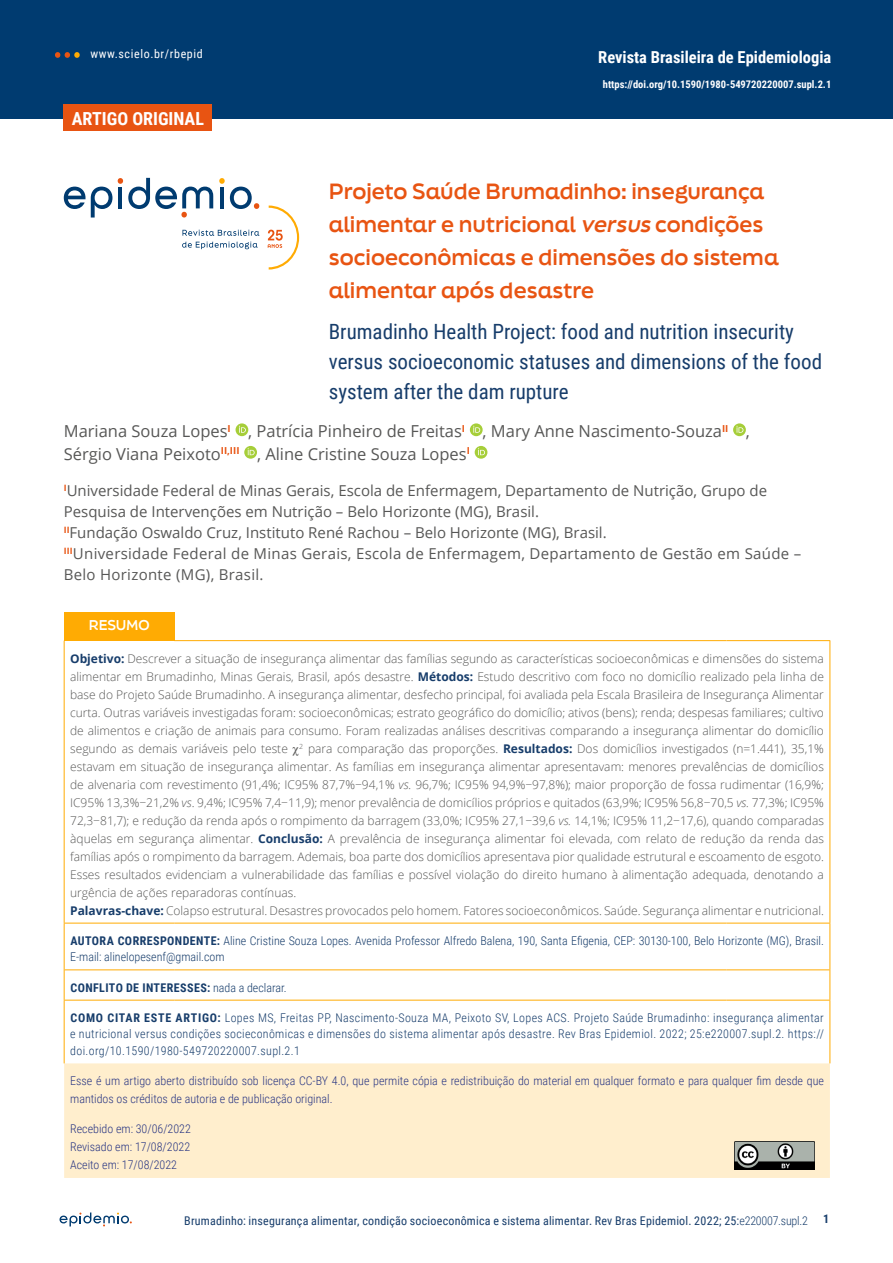
<style>
.page{position:relative;width:893px;height:1263px;background:#fff}
.page>*{position:absolute;margin:0;border:0;box-sizing:border-box;transform-origin:0 0}
.t1{font:700 21px/33px "Final Six";color:#e85412}
.t2{font:21px/30px "Roboto Condensed";color:#173d6b}
.t3{font:700 18px "Roboto Condensed";color:#fff}
.t4{font:16.5px/22.5px "Open Sans";color:#575756}
.t5{font:700 16.5px "Roboto Condensed";color:#fff}
.t6{font:15px/21px "Open Sans";color:#575756}
.t7{font:700 13.5px "Final Six";letter-spacing:-.01em;color:#fff}
.t8{font:300 12px/18px "Open Sans";color:#575756}
.t9{font:300 12px/16.5px "Roboto Condensed";color:#173d6b}
.t10{font:300 12px/18px "Roboto Condensed";color:#283583}
.t11{font:12px "Roboto Condensed";letter-spacing:.015em;color:#173d6b}
.t12{font:700 12px "Roboto Condensed";letter-spacing:.035em;color:#173d6b}
.t13{font:12px "Roboto Condensed";letter-spacing:.05em;color:#fff}
.t14{font:700 10.5px "Roboto Condensed";color:#fff}
.s1{font-style:italic}
.s2{font-weight:700;color:#173d6b}
.s3{font-weight:700}
.s4{font-weight:300}
</style>
<div class="page">
<svg style="left:60px;top:1212px;width:72px;height:14px"></svg>
<div style="left:0;top:0;width:893px;height:118px;background:#003b70"></div>
<svg style="left:55px;top:52px;width:25px;height:6px"></svg>
<div style="left:236px;top:423px;width:12px;height:13px;background:#a6ce39;border-radius:50%"></div>
<svg style="left:239px;top:426px;width:7px;height:7px"></svg>
<svg style="left:470px;top:423px;width:13px;height:13px"></svg>
<svg style="left:473px;top:426px;width:7px;height:7px"></svg>
<svg style="left:733px;top:423px;width:13px;height:13px"></svg>
<svg style="left:736px;top:426px;width:7px;height:7px"></svg>
<svg style="left:244px;top:446px;width:13px;height:13px"></svg>
<svg style="left:248px;top:448px;width:7px;height:7px"></svg>
<svg style="left:475px;top:446px;width:12px;height:13px"></svg>
<svg style="left:478px;top:448px;width:7px;height:7px"></svg>
<svg style="left:64px;top:187px;width:48px;height:30px"></svg>
<svg style="left:118px;top:178px;width:95px;height:39px"></svg>
<svg style="left:219px;top:178px;width:40px;height:31px"></svg>
<svg style="left:182px;top:230px;width:77px;height:6px"></svg>
<svg style="left:182px;top:242px;width:76px;height:7px"></svg>
<svg style="left:268px;top:206px;width:31px;height:64px"></svg>
<div style="left:64px;top:105px;width:148px;height:26px;background:#e85412"></div>
<div style="left:64px;top:612px;width:110px;height:29px;background:#ffab03"></div>
<div style="left:64px;top:1063px;width:766px;height:115px;background:#ffeecd"></div>
<hr style="left:64px;top:641px;width:1px;height:282px;background:#ffab03">
<hr style="left:174px;top:640px;width:552px;height:1px;background:#ffab03">
<hr style="left:726px;top:640px;width:104px;height:1px;background:#ffab03">
<hr style="left:829px;top:641px;width:1px;height:282px;background:#ffab03">
<hr style="left:64px;top:923px;width:1px;height:47px;background:#ffab03">
<hr style="left:64px;top:970px;width:1px;height:30px;background:#ffab03">
<hr style="left:64px;top:923px;width:110px;height:1px;background:#ffab03">
<hr style="left:174px;top:923px;width:552px;height:1px;background:#ffab03">
<hr style="left:726px;top:923px;width:104px;height:1px;background:#ffab03">
<hr style="left:829px;top:923px;width:1px;height:47px;background:#ffab03">
<hr style="left:829px;top:970px;width:1px;height:30px;background:#ffab03">
<hr style="left:65px;top:969px;width:109px;height:1px;background:#ffab03">
<hr style="left:174px;top:969px;width:552px;height:1px;background:#ffab03">
<hr style="left:726px;top:969px;width:103px;height:1px;background:#ffab03">
<hr style="left:64px;top:1000px;width:1px;height:63px;background:#ffab03">
<hr style="left:64px;top:1000px;width:110px;height:1px;background:#ffab03">
<hr style="left:174px;top:1000px;width:552px;height:1px;background:#ffab03">
<hr style="left:726px;top:1000px;width:104px;height:1px;background:#ffab03">
<hr style="left:829px;top:1000px;width:1px;height:63px;background:#ffab03">
<img style="left:735px;top:1141px;width:79px;height:28px">
<p class="t13" style="left:90px;top:45px;width:114px">www.scielo.br/rbepid</p>
<h2 class="t3" style="left:72px;top:106px;width:134px">ARTIGO ORIGINAL</h2>
<h3 class="t5" style="left:598px;top:46px;width:235px">Revista Brasileira de Epidemiologia</h3>
<p class="t14" style="left:603px;top:77px;width:230px">https://doi.org/10.1590/1980-549720220007.supl.2.1</p>
<h1 class="t1" style="left:329px;top:174px;width:451px">Projeto Saúde Brumadinho: insegurança alimentar e nutricional <span class="s1">versus</span> condições socioeconômicas e dimensões do sistema alimentar após desastre</h1>
<h1 class="t2" style="left:329px;top:315px;width:495px">Brumadinho Health Project: food and nutrition insecurity versus socioeconomic statuses and dimensions of the food system after the dam rupture</h1>
<h3 class="t4" style="left:64px;top:420px;width:688px">Mariana Souza Lopes<sup>I</sup> , Patrícia Pinheiro de Freitas<sup>I</sup> , Mary Anne Nascimento-Souza<sup>II</sup> ,<br>Sérgio Viana Peixoto<sup>II,III</sup> , Aline Cristine Souza Lopes<sup>I</sup></h3>
<p class="t6" style="left:64px;top:480px;width:739px"><sup>I</sup>Universidade Federal de Minas Gerais, Escola de Enfermagem, Departamento de Nutrição, Grupo de Pesquisa de Intervenções em Nutrição – Belo Horizonte (MG), Brasil.<br><sup>II</sup>Fundação Oswaldo Cruz, Instituto René Rachou – Belo Horizonte (MG), Brasil.<br><sup>III</sup>Universidade Federal de Minas Gerais, Escola de Enfermagem, Departamento de Gestão em Saúde – Belo Horizonte (MG), Brasil.</p>
<p class="t7" style="left:89px;top:615px;width:62px">RESUMO</p>
<p class="t8" style="left:70px;top:649px;width:755px"><span class="s2">Objetivo:</span> Descrever a situação de insegurança alimentar das famílias segundo as características socioeconômicas e dimensões do sistema alimentar em Brumadinho, Minas Gerais, Brasil, após desastre. <span class="s2">Métodos:</span> Estudo descritivo com foco no domicílio realizado pela linha de base do Projeto Saúde Brumadinho. A insegurança alimentar, desfecho principal, foi avaliada pela Escala Brasileira de Insegurança Alimentar curta. Outras variáveis investigadas foram: socioeconômicas; estrato geográfico do domicílio; ativos (bens); renda; despesas familiares; cultivo de alimentos e criação de animais para consumo. Foram realizadas análises descritivas comparando a insegurança alimentar do domicílio segundo as demais variáveis pelo teste <sup>2</sup> para comparação das proporções. <span class="s2">Resultados:</span> Dos domicílios investigados (n=1.441), 35,1% estavam em situação de insegurança alimentar. As famílias em insegurança alimentar apresentavam: menores prevalências de domicílios de alvenaria com revestimento (91,4%; IC95% 87,7%−94,1% <span class="s1">vs.</span> 96,7%; IC95% 94,9%−97,8%); maior proporção de fossa rudimentar (16,9%; IC95% 13,3%−21,2% <span class="s1">vs</span>. 9,4%; IC95% 7,4−11,9); menor prevalência de domicílios próprios e quitados (63,9%; IC95% 56,8−70,5 <span class="s1">vs.</span> 77,3%; IC95% 72,3−81,7); e redução da renda após o rompimento da barragem (33,0%; IC95% 27,1−39,6 <span class="s1">vs.</span> 14,1%; IC95% 11,2−17,6), quando comparadas àquelas em segurança alimentar. <span class="s2">Conclusão:</span> A prevalência de insegurança alimentar foi elevada, com relato de redução da renda das famílias após o rompimento da barragem. Ademais, boa parte dos domicílios apresentava pior qualidade estrutural e escoamento de esgoto.<br>Esses resultados evidenciam a vulnerabilidade das famílias e possível violação do direito humano à alimentação adequada, denotando a urgência de ações reparadoras contínuas.<br><span class="s2">Palavras-chave:</span> Colapso estrutural. Desastres provocados pelo homem. Fatores socioeconômicos. Saúde. Segurança alimentar e nutricional.</p>
<p class="t9" style="left:70px;top:932px;width:755px"><span class="s3">AUTORA CORRESPONDENTE:</span> Aline Cristine Souza Lopes. Avenida Professor Alfredo Balena, 190, Santa Efigenia, CEP: 30130-100, Belo Horizonte (MG), Brasil.<br>E-mail: alinelopesenf@gmail.com</p>
<p class="t12" style="left:70px;top:979px;width:218px">CONFLITO DE INTERESSES: <span class="s4">nada a declarar.</span></p>
<p class="t9" style="left:70px;top:1009px;width:755px;text-align:justify"><span class="s3">COMO CITAR ESTE ARTIGO:</span> Lopes MS, Freitas PP, Nascimento-Souza MA, Peixoto SV, Lopes ACS. Projeto Saúde Brumadinho: insegurança alimentar e nutricional versus condições socieconômicas e dimensões do sistema alimentar após desastre. Rev Bras Epidemiol. 2022; 25:e220007.supl.2. https:// doi.org/10.1590/1980-549720220007.supl.2.1</p>
<p class="t10" style="left:70px;top:1071px;width:755px">Esse é um artigo aberto distribuído sob licença CC-BY 4.0, que permite cópia e redistribuição do material em qualquer formato e para qualquer fim desde que mantidos os créditos de autoria e de publicação original.</p>
<p class="t10" style="left:70px;top:1120px;width:122px;text-align:justify">Recebido em: 30/06/2022<br>Revisado em: 17/08/2022<br>Aceito em: 17/08/2022</p>
<p class="t11" style="left:184px;top:1212px;width:625px">Brumadinho: insegurança alimentar, condição socioeconômica e sistema alimentar. Rev Bras Epidemiol. 2022; 25:<span class="s4">e220007.supl.2</span></p>
<p class="t12" style="left:823px;top:1211px;width:8px">1</p>
</div>
